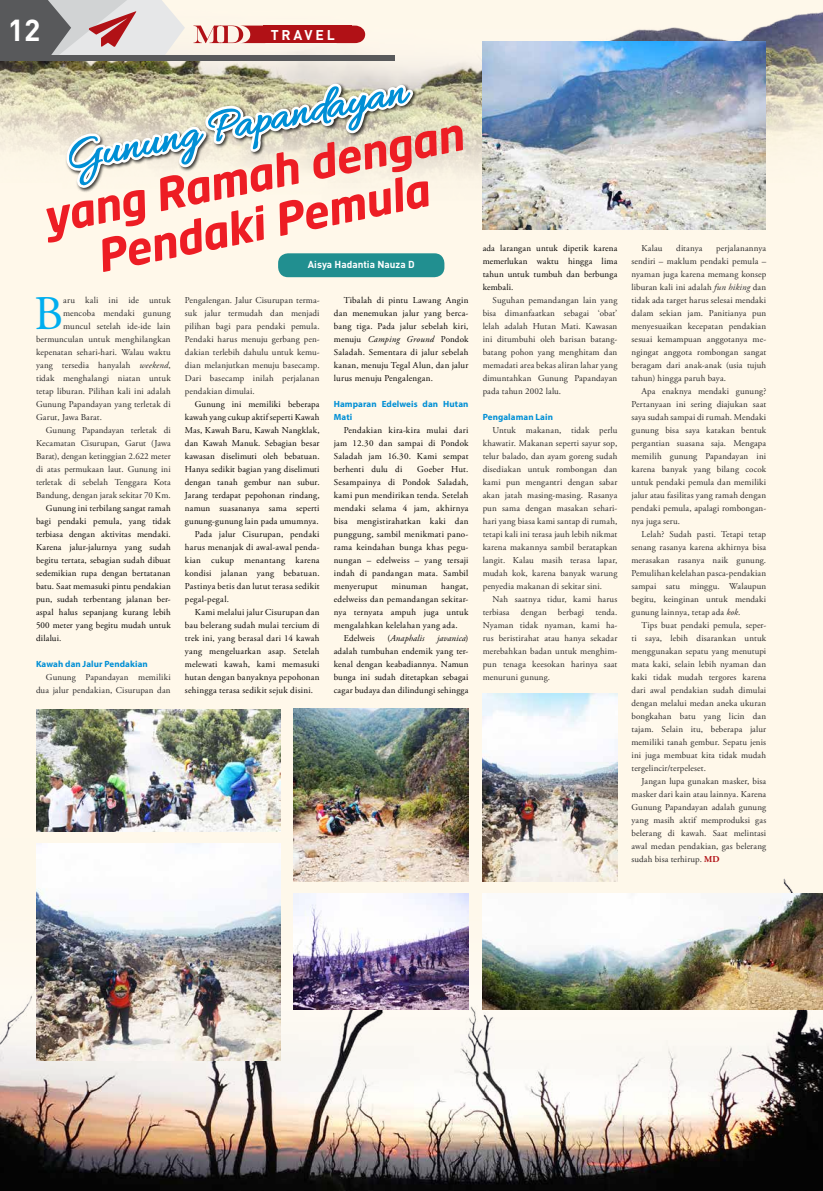
<style>
.page{position:relative;width:823px;height:1191px;background:#fff}
.page>*{position:absolute;margin:0;border:0;box-sizing:border-box;transform-origin:0 0}
.t1{font:48.2px "Adobe Garamond Pro";color:#00aeef}
.t2{font:italic 700 44px/48px "Neo Sans";color:#ed1d24;text-align:center}
.t3{font:700 30px "DIN Pro";color:#fff}
.t4{font:700 14px "DIN Pro";letter-spacing:.2em;color:#fff}
.t5{font:700 10px "DIN Pro";color:#fff}
.t6{font:9px/13px "Adobe Garamond Pro";letter-spacing:.015em;color:#292829;text-align:justify}
.t7{font:9px/13px "Adobe Garamond Pro";letter-spacing:.025em;color:#000;text-align:justify}
.t8{font:700 9px/13px "Myriad Pro";letter-spacing:.01em;color:#008fd5}
.t9{font:italic 9px "Adobe Garamond Pro";letter-spacing:.01em;color:#000}
.t10{font:9px "Adobe Garamond Pro";letter-spacing:.005em;color:#000}
.s1{font-style:italic}
.s2{font-style:normal}
.s3{font-weight:700;color:#b11116}
</style>
<div class="page">
<div style="left:0;top:0;width:822px;height:1191px;background:#fff8ea"></div>
<img style="left:0;top:734px;width:822px;height:457px">
<img style="left:417px;top:12px;width:405px;height:211px">
<img style="left:482px;top:42px;width:283px;height:188px">
<img style="left:293px;top:709px;width:175px;height:173px">
<img style="left:293px;top:893px;width:175px;height:116px">
<img style="left:482px;top:693px;width:135px;height:189px">
<img style="left:482px;top:893px;width:340px;height:116px">
<img style="left:37px;top:843px;width:243px;height:217px">
<img style="left:36px;top:709px;width:244px;height:122px">
<svg style="left:0;top:0;width:417px;height:192px"></svg>
<div style="left:278px;top:253px;width:166px;height:24px;background:#218f90;border-radius:10px"></div>
<h3 class="t3" style="left:8px;top:5px;width:34px">12</h3>
<h3 class="t4" style="left:270px;top:23px;width:66px">TRAVEL</h3>
<h2 class="t2" style="left:38px;top:196px;width:429px;rotate:-12deg">yang Ramah dengan<br>Pendaki Pemula</h2>
<p class="t5" style="left:308px;top:256px;width:108px">Aisya Hadantia Nauza D</p>
<h1 class="t1" style="left:34px;top:285px;width:31px">B</h1>
<p class="t6" style="left:63px;top:294px;width:109px">aru kali ini ide untuk</p>
<p class="t6" style="left:63px;top:307px;width:109px">mencoba mendaki gunung</p>
<p class="t6" style="left:63px;top:320px;width:109px">muncul setelah ide-ide lain</p>
<p class="t6" style="left:36px;top:333px;width:136px">bermunculan untuk menghilangkan</p>
<p class="t6" style="left:36px;top:346px;width:136px">kepenatan sehari-hari. Walau waktu</p>
<p class="t6" style="left:36px;top:359px;width:136px">yang tersedia hanyalah <span class="s1">weekend</span>,</p>
<p class="t6" style="left:36px;top:372px;width:136px">tidak menghalangi niatan untuk</p>
<p class="t6" style="left:36px;top:385px;width:136px">tetap liburan. Pilihan kali ini adalah</p>
<p class="t6" style="left:36px;top:398px;width:136px">Gunung Papandayan yang terletak di</p>
<p class="t6" style="left:36px;top:411px;width:67px">Garut, Jawa Barat.</p>
<p class="t6" style="left:46px;top:424px;width:126px">Gunung Papandayan terletak di</p>
<p class="t6" style="left:36px;top:437px;width:136px">Kecamatan Cisurupan, Garut (Jawa</p>
<p class="t6" style="left:36px;top:450px;width:136px">Barat), dengan ketinggian 2.622 meter</p>
<p class="t6" style="left:36px;top:463px;width:136px">di atas permukaan laut. Gunung ini</p>
<p class="t6" style="left:36px;top:476px;width:136px">terletak di sebelah Tenggara Kota</p>
<p class="t6" style="left:36px;top:489px;width:136px">Bandung, dengan jarak sekitar 70 Km.</p>
<p class="t7" style="left:36px;top:502px;width:136px;text-indent:10px">Gunung ini terbilang sangat ramah bagi pendaki pemula, yang tidak terbiasa dengan aktivitas mendaki.<br>Karena jalur-jalurnya yang sudah begitu tertata, sebagian sudah dibuat sedemikian rupa dengan bertatanan batu. Saat memasuki pintu pendakian pun, sudah terbentang jalanan ber&shy;aspal halus sepanjang kurang lebih 500 meter yang begitu mudah untuk dilalui.</p>
<p class="t8" style="left:36px;top:657px;width:113px">Kawah dan Jalur Pendakian</p>
<p class="t6" style="left:36px;top:671px;width:136px;text-align:right">Gunung Papandayan memiliki dua jalur pendakian, Cisurupan dan</p>
<p class="t6" style="left:185px;top:294px;width:136px">Pengalengan. Jalur Cisurupan terma&shy;suk jalur termudah dan menjadi pilihan bagi para pendaki pemula.<br>Pendaki harus menuju gerbang pen&shy;dakian terlebih dahulu untuk kemu&shy;dian melanjutkan menuju basecamp.<br>Dari basecamp inilah perjalanan pendakian dimulai.</p>
<p class="t7" style="left:195px;top:398px;width:126px">Gunung ini memiliki beberapa</p>
<p class="t7" style="left:185px;top:411px;width:136px">kawah yang cukup aktif seperti Kawah</p>
<p class="t7" style="left:185px;top:424px;width:136px">Mas, Kawah Baru, Kawah Nangklak,</p>
<p class="t7" style="left:185px;top:437px;width:136px">dan Kawah Manuk. Sebagian besar</p>
<p class="t7" style="left:185px;top:450px;width:136px">kawasan diselimuti oleh bebatuan.</p>
<p class="t7" style="left:185px;top:463px;width:136px">Hanya sedikit bagian yang diselimuti</p>
<p class="t7" style="left:185px;top:476px;width:136px">dengan tanah gembur nan subur.</p>
<p class="t7" style="left:185px;top:489px;width:136px">Jarang terdapat pepohonan rindang,</p>
<p class="t7" style="left:185px;top:502px;width:136px">namun suasananya sama seperti</p>
<p class="t7" style="left:185px;top:515px;width:135px">gunung-gunung lain pada umumnya.</p>
<p class="t7" style="left:195px;top:528px;width:126px">Pada jalur Cisurupan, pendaki</p>
<p class="t7" style="left:185px;top:541px;width:135px">harus menanjak di awal-awal penda-</p>
<p class="t7" style="left:185px;top:554px;width:136px">kian cukup menantang karena</p>
<p class="t7" style="left:185px;top:567px;width:136px">kondisi jalanan yang bebatuan.</p>
<p class="t7" style="left:185px;top:580px;width:136px">Pastinya betis dan lutut terasa sedikit</p>
<p class="t7" style="left:185px;top:593px;width:46px">pegal-pegal.</p>
<p class="t7" style="left:195px;top:606px;width:126px">Kami melalui jalur Cisurupan dan</p>
<p class="t7" style="left:185px;top:619px;width:136px">bau belerang sudah mulai tercium di</p>
<p class="t7" style="left:185px;top:631px;width:136px">trek ini, yang berasal dari 14 kawah</p>
<p class="t7" style="left:185px;top:644px;width:136px">yang mengeluarkan asap. Setelah</p>
<p class="t7" style="left:185px;top:657px;width:136px">melewati kawah, kami memasuki</p>
<p class="t7" style="left:185px;top:670px;width:136px">hutan dengan banyaknya pepohonan</p>
<p class="t7" style="left:185px;top:683px;width:130px">sehingga terasa sedikit sejuk disini.</p>
<p class="t7" style="left:333px;top:293px;width:136px;text-indent:10px">Tibalah di pintu Lawang Angin dan menemukan jalur yang berca&shy;bang tiga. Pada jalur sebelah kiri, menuju <span class="s1">Camping Ground</span> Pondok Saladah. Sementara di jalur sebelah kanan, menuju Tegal Alun, dan jalur lurus menuju Pengalengan.</p>
<p class="t8" style="left:333px;top:397px;width:136px">Hamparan Edelweis dan Hutan<br>Mati</p>
<p class="t7" style="left:333px;top:423px;width:136px;text-indent:10px">Pendakian kira-kira mulai dari jam 12.30 dan sampai di Pondok Saladah jam 16.30. Kami sempat berhenti dulu di</p>
<p class="t7" style="left:333px;top:462px;width:136px;text-indent:83px">Goeber Hut.<br>Sesampainya di Pondok Saladah, kami pun mendirikan tenda. Setelah mendaki selama 4 jam, akhirnya bisa mengistirahatkan kaki dan punggung, sambil menikmati pano&shy;rama keindahan bunga khas pegu&shy;nungan – edelweiss – yang tersaji indah di pandangan mata. Sambil menyeruput</p>
<p class="t7" style="left:391px;top:579px;width:37px">minuman</p>
<p class="t7" style="left:441px;top:579px;width:29px">hangat,</p>
<p class="t7" style="left:333px;top:592px;width:135px">edelweiss dan pemandangan sekitar-</p>
<p class="t7" style="left:333px;top:605px;width:136px">nya ternyata ampuh juga untuk</p>
<p class="t7" style="left:333px;top:618px;width:125px">mengalahkan kelelahan yang ada.</p>
<p class="t10" style="left:343px;top:632px;width:33px">Edelweis</p>
<p class="t9" style="left:387px;top:632px;width:39px"><span class="s2">(</span>Anaphalis</p>
<p class="t7" style="left:333px;top:631px;width:136px;text-indent:103px"><span class="s1">javanica</span>) adalah tumbuhan endemik yang ter&shy;kenal dengan keabadiannya. Namun bunga ini sudah ditetapkan sebagai cagar budaya dan dilindungi sehingga</p>
<p class="t7" style="left:482px;top:242px;width:136px">ada larangan untuk dipetik karena memerlukan waktu hingga lima tahun untuk tumbuh dan berbunga kembali.</p>
<p class="t6" style="left:482px;top:294px;width:136px;text-indent:10px">Suguhan pemandangan lain yang bisa dimanfaatkan sebagai ‘obat’ lelah adalah Hutan Mati. Kawasan ini ditumbuhi oleh barisan batang&shy;batang pohon yang menghitam dan memadati area bekas aliran lahar yang dimuntahkan Gunung Papandayan pada tahun 2002 lalu.</p>
<p class="t8" style="left:482px;top:410px;width:72px">Pengalaman Lain</p>
<p class="t6" style="left:482px;top:424px;width:136px;text-indent:10px">Untuk makanan, tidak perlu khawatir. Makanan seperti sayur sop, telur balado, dan ayam goreng sudah disediakan untuk rombongan dan kami pun mengantri dengan sabar akan jatah masing-masing. Rasanya pun sama dengan masakan sehari&shy;hari yang biasa kami santap di rumah, tetapi kali ini terasa jauh lebih nikmat karena makannya sambil beratapkan langit. Kalau masih terasa lapar, mudah kok, karena banyak warung penyedia makanan di sekitar sini.</p>
<p class="t6" style="left:482px;top:593px;width:136px;text-indent:10px">Nah saatnya tidur, kami harus terbiasa dengan berbagi tenda.<br>Nyaman tidak nyaman, kami ha&shy;rus beristirahat atau hanya sekadar merebahkan badan untuk menghim&shy;pun tenaga keesokan harinya saat menuruni gunung.</p>
<p class="t6" style="left:631px;top:242px;width:136px;text-indent:85px">perjalanannya sendiri – maklum pendaki pemula – nyaman juga karena memang konsep liburan kali ini adalah <span class="s1">fun hiking</span> dan tidak ada target harus selesai mendaki dalam sekian jam. Panitianya pun menyesuaikan kecepatan pendakian sesuai kemampuan anggotanya me&shy;ngingat anggota rombongan sangat beragam dari anak-anak (usia tujuh tahun) hingga paruh baya.</p>
<p class="t6" style="left:631px;top:385px;width:136px;text-indent:10px">Apa enaknya mendaki gunung?<br>Pertanyaan ini sering diajukan saat saya sudah sampai di rumah. Mendaki gunung bisa saya katakan bentuk pergantian suasana saja. Mengapa memilih gunung Papandayan ini karena banyak yang bilang cocok untuk pendaki pemula dan memiliki jalur atau fasilitas yang ramah dengan pendaki pemula, apalagi rombongan&shy;nya juga seru.</p>
<p class="t6" style="left:631px;top:528px;width:136px;text-indent:10px">Lelah? Sudah pasti. Tetapi tetap senang rasanya karena akhirnya bisa merasakan rasanya naik gunung.<br>Pemulihan kelelahan pasca-pendakian sampai satu minggu. Walaupun begitu, keinginan untuk mendaki gunung lainnya, tetap ada <span class="s1">kok</span>.</p>
<p class="t6" style="left:631px;top:619px;width:136px;text-indent:10px">Tips buat pendaki pemula, seper&shy;ti saya, lebih disarankan untuk menggunakan sepatu yang menutupi mata kaki, selain lebih nyaman dan kaki tidak mudah tergores karena dari awal pendakian sudah dimulai dengan melalui medan aneka ukuran bongkahan batu yang licin dan tajam. Selain itu, beberapa jalur memiliki tanah gembur. Sepatu jenis ini juga membuat kita tidak mudah tergelincir/terpeleset.</p>
<p class="t6" style="left:631px;top:775px;width:136px;text-indent:10px">Jangan lupa gunakan masker, bisa masker dari kain atau lainnya. Karena Gunung Papandayan adalah gunung yang masih aktif memproduksi gas belerang di kawah. Saat melintasi awal medan pendakian, gas belerang sudah bisa terhirup. <span class="s3">MD</span></p>
<p class="t6" style="left:641px;top:242px;width:23px">Kalau</p>
<p class="t6" style="left:675px;top:242px;width:28px">ditanya</p>
</div>
